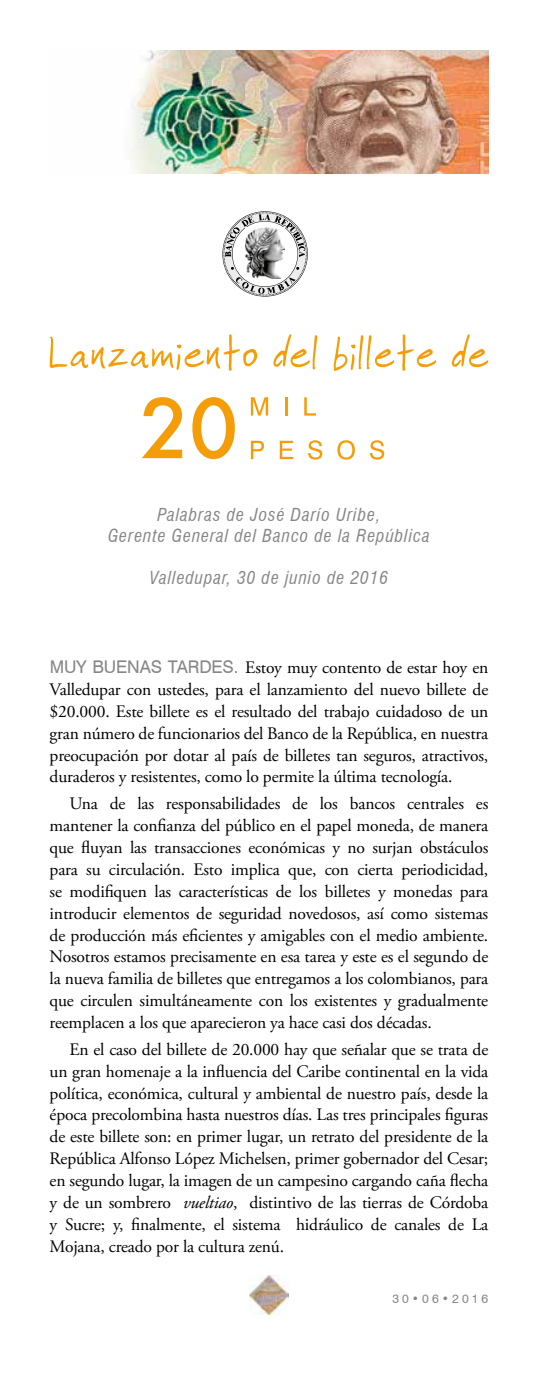
<style>
.page{position:relative;width:538px;height:1386px;background:#fff}
.page>*{position:absolute;margin:0;border:0;box-sizing:border-box;transform-origin:0 0}
.t1{font:17.5px/21.9px "Adobe Garamond Pro";letter-spacing:-.01em;color:#000;text-align:justify}
.t2{font:italic condensed 17.5px/21px "Swiss 721 BT";letter-spacing:.05em;color:#878787;text-align:center}
.t3{font:12.25px "Swiss 721 BT";letter-spacing:.25em;color:#878787}
.s1{font-family:"Swiss 721 BT";color:#878787}
.s2{font-style:italic}
</style>
<div class="page">
<img style="left:250px;top:1275px;width:38px;height:39px">
<img style="left:129px;top:51px;width:359px;height:123px">
<svg style="left:222px;top:211px;width:85px;height:86px"></svg>
<img style="left:246px;top:228px;width:38px;height:51px">
<svg style="left:50px;top:335px;width:207px;height:36px"></svg>
<svg style="left:273px;top:334px;width:44px;height:35px"></svg>
<svg style="left:333px;top:335px;width:103px;height:36px"></svg>
<svg style="left:451px;top:334px;width:37px;height:33px"></svg>
<svg style="left:251px;top:397px;width:17px;height:19px"></svg>
<svg style="left:285px;top:397px;width:2px;height:19px"></svg>
<svg style="left:304px;top:397px;width:12px;height:19px"></svg>
<svg style="left:251px;top:441px;width:13px;height:18px"></svg>
<svg style="left:279px;top:441px;width:14px;height:18px"></svg>
<svg style="left:308px;top:440px;width:14px;height:20px"></svg>
<svg style="left:337px;top:440px;width:17px;height:20px"></svg>
<svg style="left:370px;top:440px;width:14px;height:20px"></svg>
<svg style="left:142px;top:397px;width:40px;height:61px"></svg>
<svg style="left:192px;top:397px;width:42px;height:62px"></svg>
<p class="t2" style="left:108px;top:504px;width:323px">Palabras de José Darío Uribe,<br>Gerente General del Banco de la República</p>
<p class="t2" style="left:150px;top:567px;width:239px">Valledupar, 30 de junio de 2016</p>
<p class="t1" style="left:50px;top:657px;width:440px"><span class="s1">MUY BUENAS TARDES.</span> Estoy muy contento de estar hoy en Valledupar con ustedes, para el lanzamiento del nuevo billete de $20.000. Este billete es el resultado del trabajo cuidadoso de un gran número de funcionarios del Banco de la República, en nuestra preocupación por dotar al país de billetes tan seguros, atractivos, duraderos y resistentes, como lo permite la última tecnología.</p>
<p class="t1" style="left:50px;top:793px;width:440px;text-indent:20px">Una de las responsabilidades de los bancos centrales es mantener la confianza del público en el papel moneda, de manera que fluyan las transacciones económicas y no surjan obstáculos para su circulación. Esto implica que, con cierta periodicidad, se modifiquen las características de los billetes y monedas para introducir elementos de seguridad novedosos, así como sistemas de producción más eficientes y amigables con el medio ambiente.<br>Nosotros estamos precisamente en esa tarea y este es el segundo de la nueva familia de billetes que entregamos a los colombianos, para que circulen simultáneamente con los existentes y gradualmente reemplacen a los que aparecieron ya hace casi dos décadas.</p>
<p class="t1" style="left:50px;top:1039px;width:440px;text-indent:20px">En el caso del billete de 20.000 hay que señalar que se trata de un gran homenaje a la influencia del Caribe continental en la vida política, económica, cultural y ambiental de nuestro país, desde la época precolombina hasta nuestros días. Las tres principales figuras de este billete son: en primer lugar, un retrato del presidente de la República Alfonso López Michelsen, primer gobernador del Cesar; en segundo lugar, la imagen de un campesino cargando caña flecha y de un sombrero <span class="s2">vueltiao</span>, distintivo de las tierras de Córdoba y Sucre; y, finalmente, el sistema hidráulico de canales de La Mojana, creado por la cultura zenú.</p>
<p class="t3" style="left:392px;top:1290px;width:97px">30•06•2016</p>
</div>
